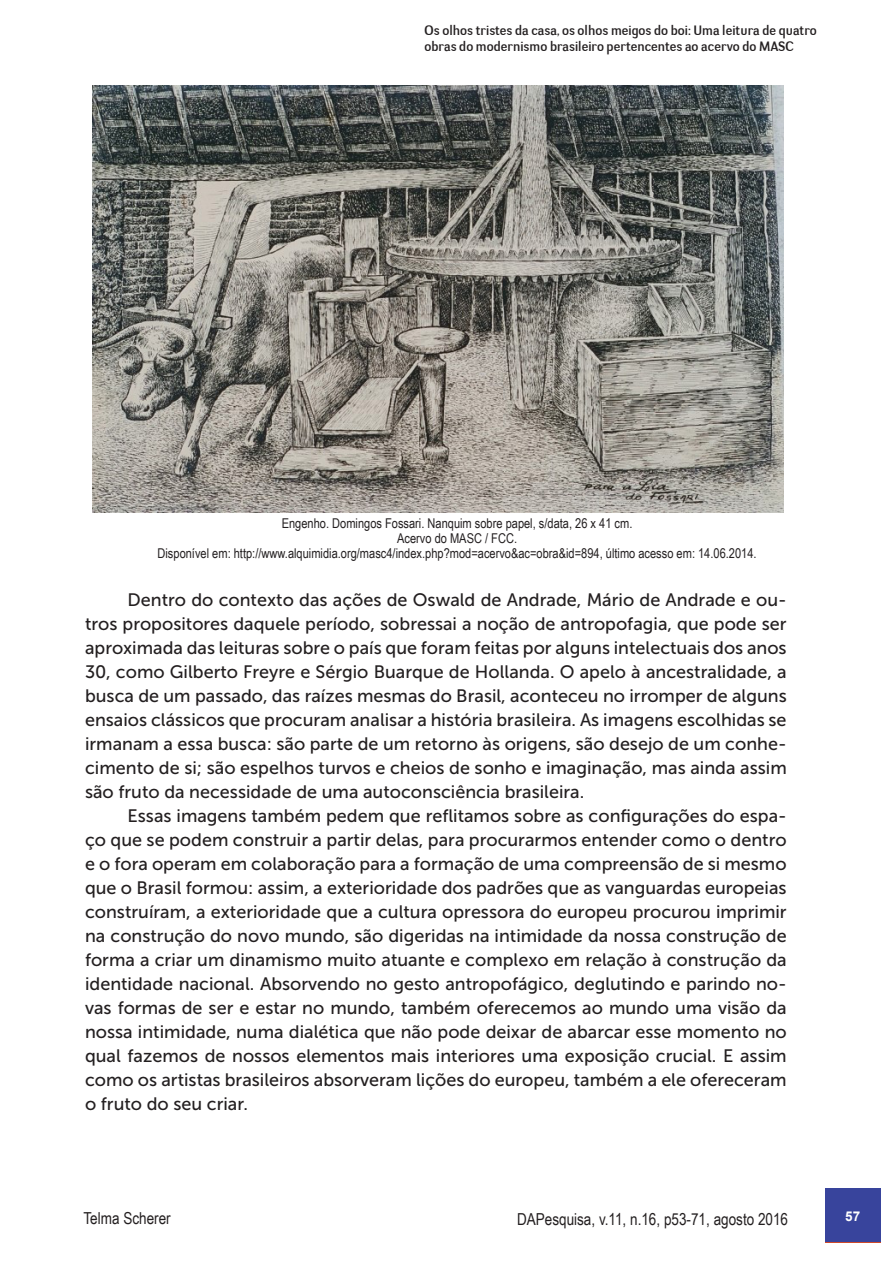
<style>
.page{position:relative;width:893px;height:1263px;background:#fff}
.page>*{position:absolute;margin:0;border:0;box-sizing:border-box;transform-origin:0 0}
.Corpo{font:18px/24px "Museo Sans 500";color:#231f20;text-align:justify}
.t1{font:16.5px "Arial Narrow";color:#231f20}
.Legenda{font:13.5px "Arial Narrow";color:#231f20}
.t2{font:13.5px/16.2px "Negotiate Free";color:#231f20}
.t3{font:700 13.5px "Arial";color:#fff}
</style>
<div class="page">
<div style="left:826px;top:1188px;width:55px;height:54px;background:#38449c"></div>
<img style="left:93px;top:85px;width:691px;height:428px">
<p class="t2" style="left:425px;top:22px;width:394px">Os olhos tristes da casa, os olhos meigos do boi: Uma leitura de quatro obras do modernismo brasileiro pertencentes ao acervo do MASC</p>
<p class="Legenda" style="left:282px;top:513px;width:352px">Engenho. Domingos Fossari. Nanquim sobre papel, s/data, 26 x 41 cm.</p>
<p class="Legenda" style="left:397px;top:528px;width:121px">Acervo do MASC / FCC.</p>
<p class="Legenda" style="left:158px;top:543px;width:601px">Disponível em: http://www.alquimidia.org/masc4/index.php?mod=acervo&amp;ac=obra&amp;id=894, último acesso em: 14.06.2014.</p>
<p class="Corpo" style="left:85px;top:587px;width:703px;text-indent:43px">Dentro do contexto das ações de Oswald de Andrade, Mário de Andrade e ou&shy;tros propositores daquele período, sobressai a noção de antropofagia, que pode ser aproximada das leituras sobre o país que foram feitas por alguns intelectuais dos anos 30, como Gilberto Freyre e Sérgio Buarque de Hollanda. O apelo à ancestralidade, a busca de um passado, das raízes mesmas do Brasil, aconteceu no irromper de alguns ensaios clássicos que procuram analisar a história brasileira. As imagens escolhidas se irmanam a essa busca: são parte de um retorno às origens, são desejo de um conhe&shy;cimento de si; são espelhos turvos e cheios de sonho e imaginação, mas ainda assim são fruto da necessidade de uma autoconsciência brasileira.</p>
<p class="Corpo" style="left:85px;top:803px;width:703px;text-indent:43px">Essas imagens também pedem que reflitamos sobre as configurações do espa&shy;ço que se podem construir a partir delas, para procurarmos entender como o dentro e o fora operam em colaboração para a formação de uma compreensão de si mesmo que o Brasil formou: assim, a exterioridade dos padrões que as vanguardas europeias construíram, a exterioridade que a cultura opressora do europeu procurou imprimir na construção do novo mundo, são digeridas na intimidade da nossa construção de forma a criar um dinamismo muito atuante e complexo em relação à construção da identidade nacional. Absorvendo no gesto antropofágico, deglutindo e parindo no&shy;vas formas de ser e estar no mundo, também oferecemos ao mundo uma visão da nossa intimidade, numa dialética que não pode deixar de abarcar esse momento no qual fazemos de nossos elementos mais interiores uma exposição crucial. E assim como os artistas brasileiros absorveram lições do europeu, também a ele ofereceram o fruto do seu criar.</p>
<p class="t1" style="left:84px;top:1206px;width:89px">Telma Scherer</p>
<p class="t1" style="left:517px;top:1206px;width:273px">DAPesquisa, v.11, n.16, p53-71, agosto 2016</p>
<p class="t3" style="left:845px;top:1207px;width:20px">5757</p>
</div>
